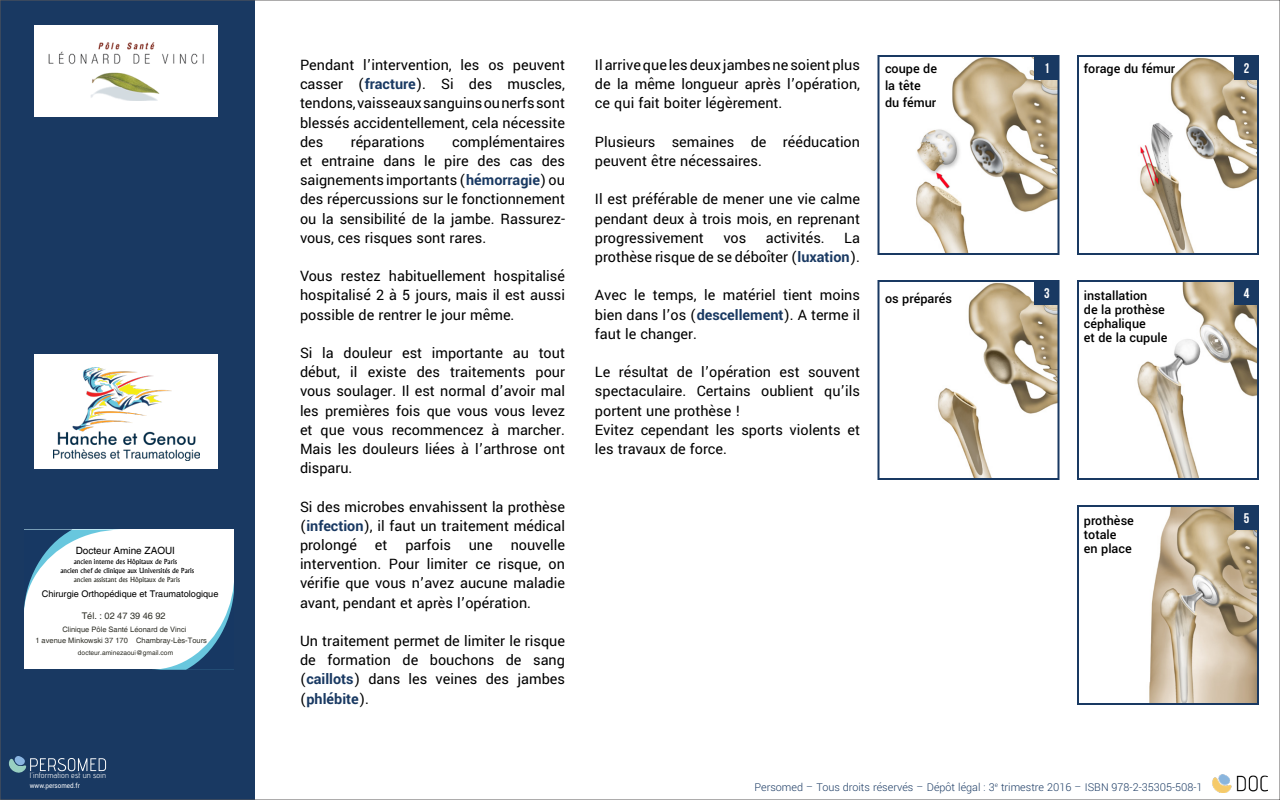
<style>
.page{position:relative;width:1280px;height:800px;background:#fff}
.page>*{position:absolute;margin:0;border:0;box-sizing:border-box;transform-origin:0 0}
.t1{font:16px/19.2px "Yantramanav";color:#000;text-align:justify}
.t2{font:500 14px/14px "Yantramanav";color:#000}
.t3{font:14px "Bebas Neue";color:#fff}
.t4{font:300 12px "Yantramanav";color:#193962}
.t5{font:10px "Helvetica";color:#010000}
.t6{font:9.2px "Helvetica";color:#010000}
.t7{font:9.2px "Helvetica";color:#303028}
.t8{font:8px "advent";letter-spacing:.015em;color:#fff}
.t9{font:7.7px "Yantramanav";color:#fff;scale:.91 1}
.t10{font:7.5px "Helvetica";color:#303028}
.t11{font:500 6.7px "Albertus";color:#010000}
.t12{font:500 6.7px "Albertus";color:#303028}
.t13{font:6.7px "Helvetica";color:#303028}
.s1{font-weight:700;color:#193962}
</style>
<div class="page">
<div style="left:0;top:0;width:255px;height:800px;background:#193962"></div>
<img style="left:1140px;top:58px;width:116px;height:194px">
<div style="left:1077px;top:55px;width:182px;height:200px;border:2px solid #193962"></div>
<img style="left:916px;top:58px;width:141px;height:194px">
<div style="left:878px;top:55px;width:182px;height:200px;border:2px solid #193962"></div>
<img style="left:1137px;top:283px;width:119px;height:194px">
<div style="left:1077px;top:280px;width:182px;height:200px;border:2px solid #193962"></div>
<img style="left:938px;top:283px;width:119px;height:194px">
<div style="left:878px;top:280px;width:182px;height:200px;border:2px solid #193962"></div>
<img style="left:1149px;top:508px;width:107px;height:194px">
<div style="left:1077px;top:505px;width:182px;height:200px;border:2px solid #193962"></div>
<div style="left:1234px;top:56px;width:25px;height:24px;background:#193962"></div>
<div style="left:1034px;top:56px;width:26px;height:24px;background:#193962"></div>
<div style="left:1234px;top:280px;width:25px;height:25px;background:#193962"></div>
<div style="left:1034px;top:280px;width:26px;height:25px;background:#193962"></div>
<div style="left:1234px;top:505px;width:25px;height:25px;background:#193962"></div>
<div style="left:35px;top:354px;width:183px;height:115px;background:#fff"></div>
<img style="left:54px;top:367px;width:145px;height:93px">
<div style="left:35px;top:25px;width:183px;height:91px;background:#fff"></div>
<img style="left:49px;top:42px;width:155px;height:58px">
<div style="left:24px;top:530px;width:210px;height:139px;background:#fff"></div>
<svg style="left:161px;top:583px;width:73px;height:86px"></svg>
<svg style="left:24px;top:530px;width:88px;height:80px"></svg>
<svg style="left:9px;top:756px;width:97px;height:17px"></svg>
<img style="left:1213px;top:775px;width:55px;height:18px">
<p class="t5" style="left:76px;top:544px;width:101px">Docteur Amine ZAOUI</p>
<p class="t6" style="left:42px;top:588px;width:178px">Chirurgie Orthopédique et Traumatologique</p>
<p class="t10" style="left:35px;top:636px;width:173px">1 avenue Minkowski 37 170 Chambray-Lès-Tours</p>
<p class="t11" style="left:74px;top:558px;width:105px">ancien interne des Hôpitaux de Paris</p>
<p class="t11" style="left:60px;top:566px;width:135px">ancien chef de clinique aux Universités de Paris</p>
<p class="t12" style="left:74px;top:575px;width:108px">ancien assistant des Hôpitaux de Paris</p>
<p class="t7" style="left:82px;top:610px;width:86px">Tél. : 02 47 39 46 92</p>
<p class="t10" style="left:62px;top:625px;width:126px">Clinique Pôle Santé Léonard de Vinci</p>
<p class="t13" style="left:78px;top:649px;width:97px">docteur.aminezaoui@gmail.com</p>
<p class="t8" style="left:30px;top:771px;width:78px">l’information est un soin</p>
<p class="t9" style="left:30px;top:781px;width:56px">www.persomed.fr</p>
<p class="t1" style="left:300px;top:56px;width:267px">Pendant l’intervention, les os peuvent casser (<span class="s1">fracture</span>). Si des muscles, tendons, vaisseaux sanguins ou nerfs sont blessés accidentellement, cela nécessite des</p>
<p class="t1" style="left:300px;top:132px;width:267px;text-indent:152px">complémentaires et entraine dans le pire des cas des saignements importants (<span class="s1">hémorragie</span>) ou des répercussions sur le fonctionnement ou la sensibilité de la jambe. Rassurez&shy;vous, ces risques sont rares.</p>
<p class="t1" style="left:300px;top:267px;width:267px">Vous restez habituellement hospitalisé hospitalisé 2 à 5 jours, mais il est aussi possible de rentrer le jour même.</p>
<p class="t1" style="left:300px;top:344px;width:267px">Si la douleur est importante au tout début, il existe des traitements pour vous soulager. Il est normal d’avoir mal les premières fois que vous vous levez et que vous recommencez à marcher.<br>Mais les douleurs liées à l’arthrose ont disparu.</p>
<p class="t1" style="left:300px;top:497px;width:267px">Si des microbes envahissent la prothèse (<span class="s1">infection</span>), il faut un traitement médical prolongé et parfois une nouvelle intervention. Pour limiter ce risque, on vérifie que vous n’avez aucune maladie avant, pendant et après l’opération.</p>
<p class="t1" style="left:300px;top:632px;width:267px">Un traitement permet de limiter le risque de formation de bouchons de sang (<span class="s1">caillots</span>) dans les veines des jambes (<span class="s1">phlébite</span>).</p>
<p class="t1" style="left:351px;top:132px;width:76px">réparations</p>
<p class="t1" style="left:595px;top:56px;width:267px">Il arrive que les deux jambes ne soient plus de la même longueur après l’opération, ce qui fait boiter légèrement.</p>
<p class="t1" style="left:595px;top:132px;width:267px">Plusieurs semaines de rééducation peuvent être nécessaires.</p>
<p class="t1" style="left:595px;top:190px;width:267px">Il est préférable de mener une vie calme pendant deux à trois mois, en reprenant progressivement vos activités. La prothèse risque de se déboîter (<span class="s1">luxation</span>).</p>
<p class="t1" style="left:595px;top:286px;width:267px">Avec le temps, le matériel tient moins bien dans l’os (<span class="s1">descellement</span>). A terme il faut le changer.</p>
<p class="t1" style="left:595px;top:363px;width:267px;text-align:left">Le résultat de l’opération est souvent spectaculaire. Certains oublient qu’ils portent une prothèse !<br>Evitez cependant les sports violents et les travaux de force.</p>
<p class="t2" style="left:885px;top:62px;width:54px">coupe de</p>
<p class="t2" style="left:1084px;top:62px;width:93px">forage du fémur</p>
<p class="t2" style="left:885px;top:77px;width:53px;line-height:16.8px">la tête du fémur</p>
<p class="t3" style="left:1044px;top:61px;width:7px">1</p>
<p class="t3" style="left:1244px;top:61px;width:7px">2</p>
<p class="t2" style="left:885px;top:291px;width:69px">os préparés</p>
<p class="t3" style="left:1044px;top:285px;width:7px">3</p>
<p class="t3" style="left:1244px;top:285px;width:7px">4</p>
<p class="t2" style="left:1084px;top:289px;width:85px">installation<br>de la prothèse céphalique<br>et de la cupule</p>
<p class="t2" style="left:1084px;top:514px;width:52px">prothèse totale<br>en place</p>
<p class="t3" style="left:1244px;top:510px;width:7px">5</p>
<p class="t4" style="left:754px;top:780px;width:450px">Persomed – Tous droits réservés – Dépôt légal : 3<sup>e</sup> trimestre 2016 – ISBN 978-2-35305-508-1</p>
</div>
